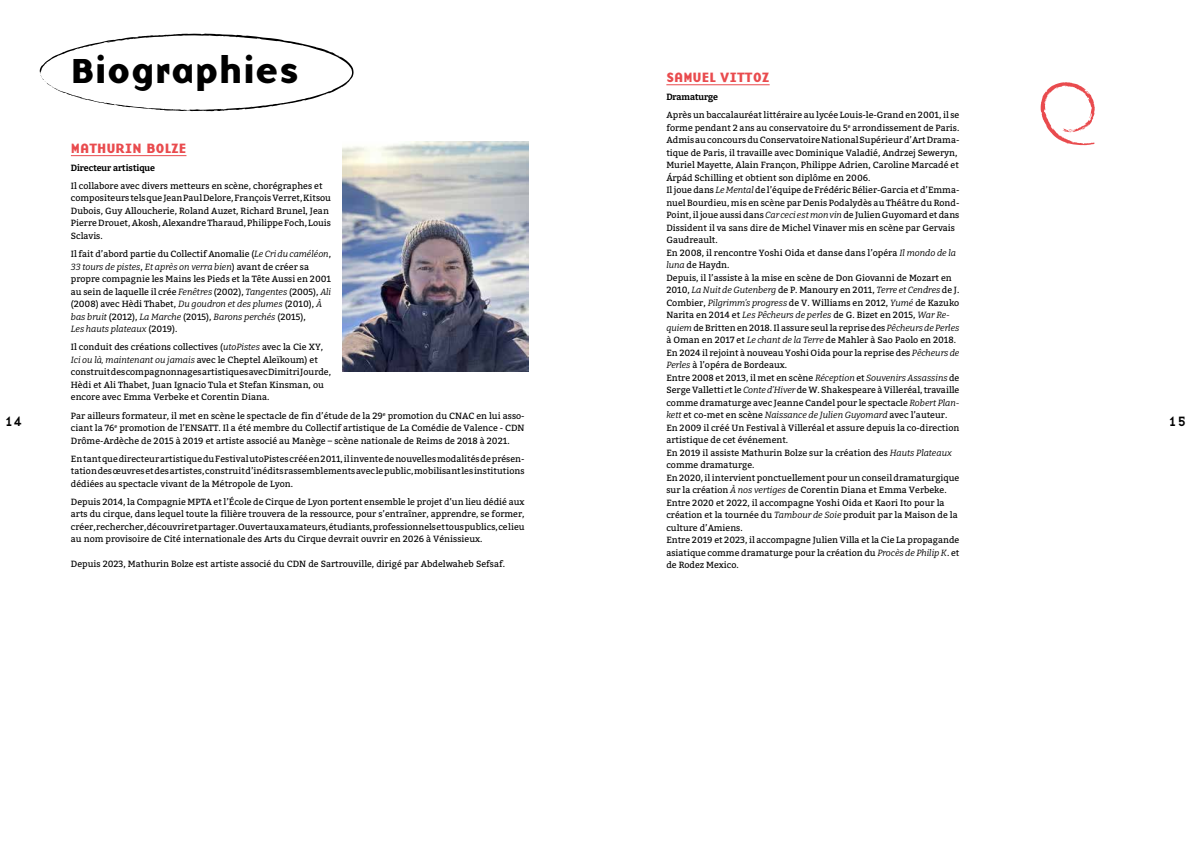
<style>
.page{position:relative;width:1191px;height:842px;background:#fff}
.page>*{position:absolute;margin:0;border:0;box-sizing:border-box;transform-origin:0 0}
.t1{font:36px "Base Nine B";color:#000}
.t2{font:14px "Base Nine B";color:#e94b4e}
.t3{font:14px "Base Nine";color:#000}
.t4{font:9px/12.5px "Bitter";color:#000}
.t5{font:700 9px "Bitter";color:#000}
.s1{font-style:italic}
</style>
<div class="page">
<hr style="left:71px;top:155px;width:115px;height:1px;background:#e94b4e">
<img style="left:342px;top:142px;width:186px;height:229px">
<svg style="left:40px;top:34px;width:313px;height:78px"></svg>
<hr style="left:666px;top:84px;width:103px;height:1px;background:#e94b4e">
<svg style="left:1040px;top:82px;width:55px;height:63px"></svg>
<h1 class="t1" style="left:71px;top:42px;width:230px">Biographies</h1>
<h2 class="t2" style="left:666px;top:66px;width:105px">SAMUEL VITTOZ</h2>
<p class="t5" style="left:666px;top:91px;width:53px">Dramaturge</p>
<p class="t4" style="left:666px;top:109px;width:294px">Après un baccalauréat littéraire au lycée Louis-le-Grand en 2001, il se forme pendant 2 ans au conservatoire du 5<sup>e</sup> arrondissement de Paris.<br>Admis au concours du Conservatoire National Supérieur d’Art Drama&shy;tique de Paris, il travaille avec Dominique Valadié, Andrzej Seweryn, Muriel Mayette, Alain Françon, Philippe Adrien, Caroline Marcadé et Árpád Schilling et obtient son diplôme en 2006.<br>Il joue dans <span class="s1">Le Mental</span> de l’équipe de Frédéric Bélier-Garcia et d’Emma&shy;nuel Bourdieu, mis en scène par Denis Podalydès au Théâtre du Rond-Point, il joue aussi dans <span class="s1">Car ceci est mon vin</span> de Julien Guyomard et dans Dissident il va sans dire de Michel Vinaver mis en scène par Gervais Gaudreault.<br>En 2008, il rencontre Yoshi Oida et danse dans l’opéra <span class="s1">Il mondo de la luna</span> de Haydn.<br>Depuis, il l’assiste à la mise en scène de Don Giovanni de Mozart en 2010, <span class="s1">La Nuit de Gutenberg</span> de P. Manoury en 2011, <span class="s1">Terre et Cendres</span> de J.<br>Combier, <span class="s1">Pilgrimm’s progress</span> de V. Williams en 2012, <span class="s1">Yumé</span> de Kazuko Narita en 2014 et <span class="s1">Les Pêcheurs de perles</span> de G. Bizet en 2015, <span class="s1">War Re&shy;quiem</span> de Britten en 2018. Il assure seul la reprise des <span class="s1">Pêcheurs de Perles </span>à Oman en 2017 et <span class="s1">Le chant de la Terre</span> de Mahler à Sao Paolo en 2018.<br>En 2024 il rejoint à nouveau Yoshi Oida pour la reprise des <span class="s1">Pêcheurs de Perles</span> à l’opéra de Bordeaux.<br>Entre 2008 et 2013, il met en scène <span class="s1">Réception</span> et <span class="s1">Souvenirs Assassins</span> de Serge Valletti <span class="s1">e</span>t le <span class="s1">Conte d’Hiver</span> de W. Shakespeare à Villeréal, travaille comme dramaturge avec Jeanne Candel pour le spectacle <span class="s1">Robert Plan&shy;kett</span> et co-met en scène <span class="s1">Naissance de Julien Guyomard</span> avec l’auteur.<br>En 2009 il créé Un Festival à Villeréal et assure depuis la co-direction artistique de cet événement.<br>En 2019 il assiste Mathurin Bolze sur la création des <span class="s1">Hauts Plateaux </span>comme dramaturge.<br>En 2020, il intervient ponctuellement pour un conseil dramaturgique sur la création <span class="s1">À nos vertiges</span> de Corentin Diana et Emma Verbeke.<br>Entre 2020 et 2022, il accompagne Yoshi Oida et Kaori Ito pour la création et la tournée du <span class="s1">Tambour de Soie</span> produit par la Maison de la culture d’Amiens.<br>Entre 2019 et 2023, il accompagne Julien Villa et la Cie La propagande asiatique comme dramaturge pour la création du <span class="s1">Procès de Philip K</span>. et de Rodez Mexico.</p>
<h2 class="t2" style="left:71px;top:137px;width:117px">MATHURIN BOLZE</h2>
<p class="t5" style="left:71px;top:162px;width:86px">Directeur artistique</p>
<p class="t4" style="left:71px;top:180px;width:262px">Il collabore avec divers metteurs en scène, chorégraphes et compositeurs tels que Jean Paul Delore, François Verret, Kitsou Dubois, Guy Alloucherie, Roland Auzet, Richard Brunel, Jean Pierre Drouet, Akosh, Alexandre Tharaud, Philippe Foch, Louis Sclavis.</p>
<p class="t4" style="left:71px;top:248px;width:262px">Il fait d’abord partie du Collectif Anomalie (<span class="s1">Le Cri du caméléon</span>, <span class="s1">33 tours de pistes</span>, <span class="s1">Et après on verra bien</span>) avant de créer sa propre compagnie les Mains les Pieds et la Tête Aussi en 2001 au sein de laquelle il crée <span class="s1">Fenêtres</span> (2002), <span class="s1">Tangentes</span> (2005), <span class="s1">Ali </span>(2008) avec Hèdi Thabet, <span class="s1">Du goudron et des plumes</span> (2010), <span class="s1">À bas bruit</span> (2012), <span class="s1">La Marche</span> (2015), <span class="s1">Barons perchés</span> (2015),<br><span class="s1">Les hauts plateaux</span> (2019).</p>
<p class="t4" style="left:71px;top:341px;width:262px">Il conduit des créations collectives (<span class="s1">utoPistes</span> avec la Cie XY, <span class="s1">Ici ou là, maintenant ou jamais</span> avec le Cheptel Aleïkoum) et construit des compagnonnages artistiques avec Dimitri Jourde, Hèdi et Ali Thabet, Juan Ignacio Tula et Stefan Kinsman, ou encore avec Emma Verbeke et Corentin Diana.</p>
<p class="t4" style="left:71px;top:409px;width:455px;text-align:justify">Par ailleurs formateur, il met en scène le spectacle de fin d’étude de la 29<sup>e</sup> promotion du CNAC en lui asso&shy;ciant la 76<sup>e</sup> promotion de l’ENSATT. Il a été membre du Collectif artistique de La Comédie de Valence - CDN Drôme-Ardèche de 2015 à 2019 et artiste associé au Manège – scène nationale de Reims de 2018 à 2021.</p>
<p class="t4" style="left:71px;top:452px;width:455px;text-align:justify">En tant que directeur artistique du Festival utoPistes créé en 2011, il invente de nouvelles modalités de présen&shy;tation des œuvres et des artistes, construit d’inédits rassemblements avec le public, mobilisant les institutions dédiées au spectacle vivant de la Métropole de Lyon.</p>
<p class="t4" style="left:71px;top:495px;width:455px;text-align:justify">Depuis 2014, la Compagnie MPTA et l’École de Cirque de Lyon portent ensemble le projet d’un lieu dédié aux arts du cirque, dans lequel toute la filière trouvera de la ressource, pour s’entraîner, apprendre, se former, créer, rechercher, découvrir et partager. Ouvert aux amateurs, étudiants, professionnels et tous publics, ce lieu au nom provisoire de Cité internationale des Arts du Cirque devrait ouvrir en 2026 à Vénissieux.</p>
<p class="t4" style="left:71px;top:558px;width:436px">Depuis 2023, Mathurin Bolze est artiste associé du CDN de Sartrouville, dirigé par Abdelwaheb Sefsaf.</p>
<h2 class="t3" style="left:5px;top:412px;width:20px">14</h2>
<h2 class="t3" style="left:1168px;top:412px;width:20px">15</h2>
</div>
